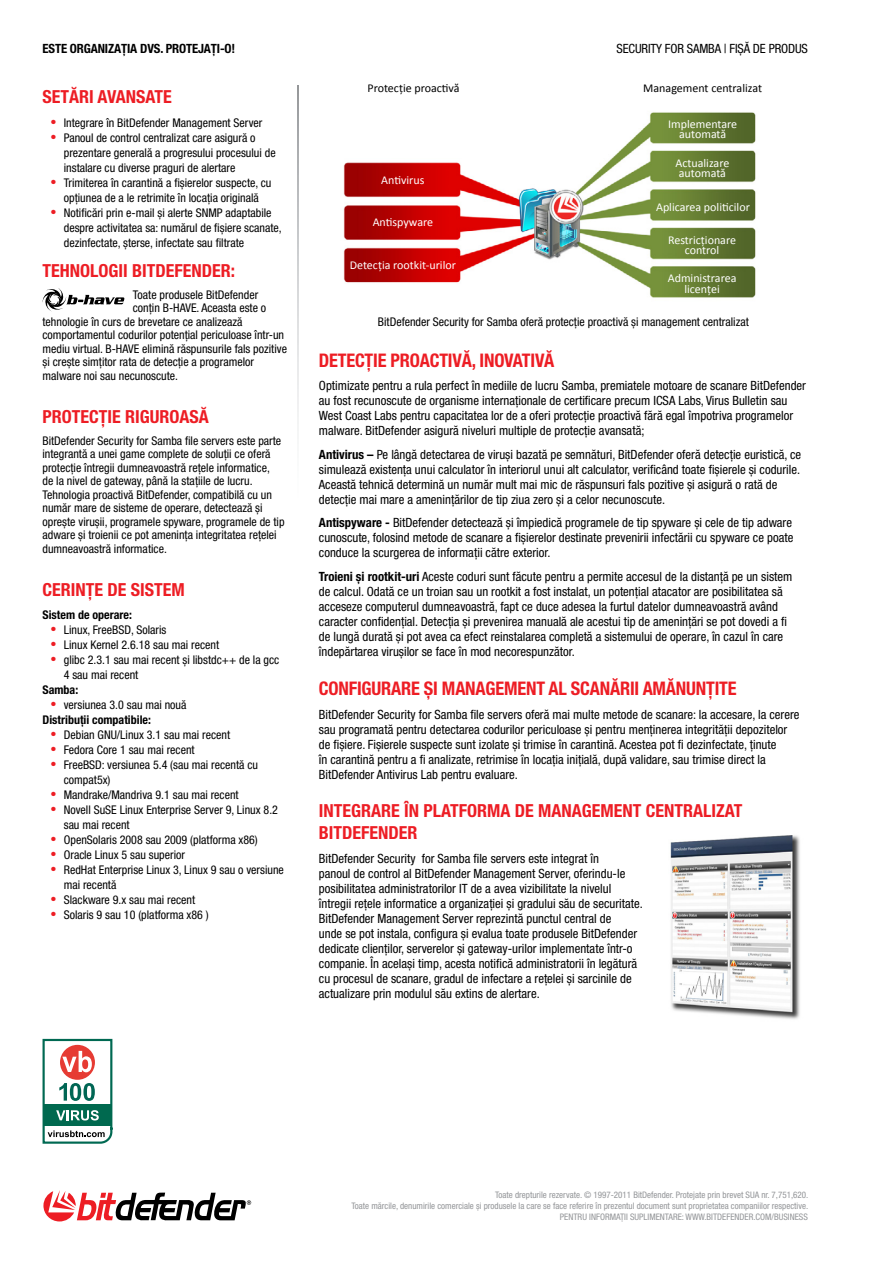
<style>
.page{position:relative;width:893px;height:1263px;background:#fff}
.page>*{position:absolute;margin:0;border:0;box-sizing:border-box;transform-origin:0 0}
.BodyHead{font:18.75px "Bit Defender Sub Title";letter-spacing:-.01em;color:#ed1d24}
.BodyHead-2{font:18px/21.6px "Bit Defender Sub Title";color:#ed1d24}
.BodyText{font:12.75px/15px "Bit Defender Body Text";color:#000}
.Paragraph_Style_1_co{font:12.75px/15px "Bit Defender Body Text";color:#000}
.t1{font:12.75px "Bit Defender Sub Title";letter-spacing:-.01em;color:#000}
.SpecsBullet{font:12px/15px "Bit Defender Body Text";color:#000}
.BodyTextside{font:12px/13.5px "Bit Defender Body Text";color:#000}
.t2{font:12px/10.5px "Calibri";color:#fff;text-align:center}
.BodyTextsideSpecs{font:12px "Bit Defender Sub Title";color:#000}
.t3{font:12px "Calibri";color:#000}
.t4{font:9px "Bit Defender Body Text";color:#939598}
.s1{font-family:"Bit Defender Sub Title"}
</style>
<div class="page">
<svg style="left:43px;top:1190px;width:208px;height:31px"></svg>
<img style="left:343px;top:112px;width:413px;height:186px">
<svg style="left:298px;top:86px;width:1px;height:345px"></svg>
<svg style="left:42px;top:288px;width:82px;height:24px"></svg>
<svg style="left:42px;top:1038px;width:71px;height:106px"></svg>
<img style="left:670px;top:835px;width:130px;height:184px">
<p class="t1" style="left:43px;top:41px;width:194px">ESTE ORGANIZAȚIA DVS. PROTEJAȚI-O!</p>
<p class="BodyText" style="left:616px;top:41px;width:193px">SECURITY FOR SAMBA | FIȘĂ DE PRODUS</p>
<p class="BodyHead-2" style="left:43px;top:86px;width:131px">SETĂRI AVANSATE</p>
<p class="SpecsBullet" style="left:51px;top:115px;width:213px"><sup>●</sup> Integrare în BitDefender Management Server</p>
<p class="SpecsBullet" style="left:64px;top:130px;width:213px;text-indent:-13px"><sup>●</sup> Panoul de control centralizat care asigură o prezentare generală a progresului procesului de instalare cu diverse praguri de alertare</p>
<p class="SpecsBullet" style="left:51px;top:175px;width:222px;text-align:center"><sup>●</sup> Trimiterea în carantină a fișierelor suspecte, cu opțiunea de a le retrimite în locația originală</p>
<p class="SpecsBullet" style="left:64px;top:205px;width:220px;text-indent:-13px"><sup>●</sup> Notificări prin e-mail și alerte SNMP adaptabile despre activitatea sa: numărul de fișiere scanate, dezinfectate, șterse, infectate sau filtrate</p>
<p class="BodyHead-2" style="left:43px;top:260px;width:194px">TEHNOLOGII BITDEFENDER:</p>
<p class="BodyTextside" style="left:133px;top:288px;width:127px">Toate produsele BitDefender</p>
<p class="BodyTextside" style="left:133px;top:301px;width:135px">conțin B-HAVE. Aceasta este o</p>
<p class="BodyTextside" style="left:43px;top:315px;width:202px">tehnologie în curs de brevetare ce analizează</p>
<p class="BodyTextside" style="left:43px;top:328px;width:243px">comportamentul codurilor potențial periculoase într-un</p>
<p class="BodyTextside" style="left:43px;top:342px;width:246px">mediu virtual. B-HAVE elimină răspunsurile fals pozitive</p>
<p class="BodyTextside" style="left:43px;top:355px;width:213px">și crește simțitor rata de detecție a programelor</p>
<p class="BodyTextside" style="left:43px;top:369px;width:137px">malware noi sau necunoscute.</p>
<p class="BodyHead-2" style="left:43px;top:406px;width:168px">PROTECȚIE RIGUROASĂ</p>
<p class="BodyTextside" style="left:43px;top:434px;width:244px">BitDefender Security for Samba file servers este parte integrantă a unei game complete de soluții ce oferă protecție întregii dumneavoastră rețele informatice,<br>de la nivel de gateway, până la stațiile de lucru.<br>Tehnologia proactivă BitDefender, compatibilă cu un număr mare de sisteme de operare, detectează și oprește virușii, programele spyware, programele de tip adware și troienii ce pot amenința integritatea rețelei dumneavoastră informatice.</p>
<p class="BodyHead-2" style="left:43px;top:579px;width:144px">CERINȚE DE SISTEM</p>
<p class="BodyTextsideSpecs" style="left:43px;top:608px;width:91px">Sistem de operare:</p>
<p class="SpecsBullet" style="left:51px;top:622px;width:117px"><sup>●</sup> Linux, FreeBSD, Solaris</p>
<p class="SpecsBullet" style="left:51px;top:637px;width:170px"><sup>●</sup> Linux Kernel 2.6.18 sau mai recent</p>
<p class="SpecsBullet" style="left:64px;top:652px;width:217px;text-indent:-13px"><sup>●</sup> glibc 2.3.1 sau mai recent și libstdc++ de la gcc<br>4 sau mai recent</p>
<p class="BodyTextsideSpecs" style="left:43px;top:683px;width:37px">Samba:</p>
<p class="SpecsBullet" style="left:51px;top:697px;width:137px"><sup>●</sup> versiunea 3.0 sau mai nouă</p>
<p class="BodyTextsideSpecs" style="left:43px;top:713px;width:110px">Distribuții compatibile:</p>
<p class="SpecsBullet" style="left:51px;top:727px;width:181px"><sup>●</sup> Debian GNU/Linux 3.1 sau mai recent</p>
<p class="SpecsBullet" style="left:51px;top:742px;width:145px"><sup>●</sup> Fedora Core 1 sau mai recent</p>
<p class="SpecsBullet" style="left:64px;top:757px;width:196px;text-indent:-13px"><sup>●</sup> FreeBSD: versiunea 5.4 (sau mai recentă cu compat5x)</p>
<p class="SpecsBullet" style="left:51px;top:787px;width:189px"><sup>●</sup> Mandrake/Mandriva 9.1 sau mai recent</p>
<p class="SpecsBullet" style="left:64px;top:802px;width:216px;text-indent:-13px"><sup>●</sup> Novell SuSE Linux Enterprise Server 9, Linux 8.2 sau mai recent</p>
<p class="SpecsBullet" style="left:51px;top:832px;width:208px"><sup>●</sup> OpenSolaris 2008 sau 2009 (platforma x86)</p>
<p class="SpecsBullet" style="left:51px;top:847px;width:135px"><sup>●</sup> Oracle Linux 5 sau superior</p>
<p class="SpecsBullet" style="left:64px;top:862px;width:222px;text-indent:-13px"><sup>●</sup> RedHat Enterprise Linux 3, Linux 9 sau o versiune mai recentă</p>
<p class="SpecsBullet" style="left:51px;top:892px;width:146px"><sup>●</sup> Slackware 9.x sau mai recent</p>
<p class="SpecsBullet" style="left:51px;top:907px;width:159px"><sup>●</sup> Solaris 9 sau 10 (platforma x86 )</p>
<p class="t3" style="left:368px;top:81px;width:94px">Protecție proactivă</p>
<p class="t3" style="left:643px;top:81px;width:120px">Management centralizat</p>
<p class="t2" style="left:381px;top:174px;width:45px">Antivirus</p>
<p class="t2" style="left:373px;top:217px;width:62px">Antispyware</p>
<p class="t2" style="left:350px;top:259px;width:108px">Detecția rootkit-urilor</p>
<p class="t2" style="left:668px;top:119px;width:71px">Implementare automată</p>
<p class="t2" style="left:675px;top:158px;width:55px;text-align:left">Actualizare automată</p>
<p class="t2" style="left:656px;top:201px;width:95px">Aplicarea politicilor</p>
<p class="t2" style="left:668px;top:234px;width:70px">Restricționare control</p>
<p class="t2" style="left:668px;top:273px;width:70px">Administrarea licenței</p>
<p class="BodyTextside" style="left:378px;top:315px;width:373px">BitDefender Security for Samba oferă protecție proactivă și management centralizat</p>
<p class="BodyHead" style="left:319px;top:349px;width:237px">DETECȚIE PROACTIVĂ, INOVATIVĂ</p>
<p class="BodyText" style="left:319px;top:378px;width:489px">Optimizate pentru a rula perfect în mediile de lucru Samba, premiatele motoare de scanare BitDefender au fost recunoscute de organisme internaționale de certificare precum ICSA Labs, Virus Bulletin sau West Coast Labs pentru capacitatea lor de a oferi protecție proactivă fără egal împotriva programelor malware. BitDefender asigură niveluri multiple de protecție avansată;</p>
<p class="Paragraph_Style_1_co" style="left:319px;top:447px;width:484px"><span class="s1">Antivirus –</span> Pe lângă detectarea de viruși bazată pe semnături, BitDefender oferă detecție euristică, ce simulează existența unui calculator în interiorul unui alt calculator, verificând toate fișierele și codurile.<br>Această tehnică determină un număr mult mai mic de răspunsuri fals pozitive și asigură o rată de detecție mai mare a amenințărilor de tip ziua zero și a celor necunoscute.</p>
<p class="Paragraph_Style_1_co" style="left:319px;top:515px;width:476px;text-align:justify"><span class="s1">Antispyware -</span> BitDefender detectează și împiedică programele de tip spyware și cele de tip adware cunoscute, folosind metode de scanare a fișierelor destinate prevenirii infectării cu spyware ce poate conduce la scurgerea de informații către exterior.</p>
<p class="Paragraph_Style_1_co" style="left:319px;top:569px;width:475px"><span class="s1">Troieni și rootkit-uri</span> Aceste coduri sunt făcute pentru a permite accesul de la distanță pe un sistem de calcul. Odată ce un troian sau un rootkit a fost instalat, un potențial atacator are posibilitatea să acceseze computerul dumneavoastră, fapt ce duce adesea la furtul datelor dumneavoastră având caracter confidențial. Detecția și prevenirea manuală ale acestui tip de amenințări se pot dovedi a fi de lungă durată și pot avea ca efect reinstalarea completă a sistemului de operare, în cazul în care îndepărtarea virușilor se face în mod necorespunzător.</p>
<p class="BodyHead" style="left:319px;top:678px;width:419px">CONFIGURARE ȘI MANAGEMENT AL SCANĂRII AMĂNUNȚITE</p>
<p class="BodyText" style="left:319px;top:707px;width:482px">BitDefender Security for Samba file servers oferă mai multe metode de scanare: la accesare, la cerere sau programată pentru detectarea codurilor periculoase și pentru menținerea integrității depozitelor de fișiere. Fișierele suspecte sunt izolate și trimise în carantină. Acestea pot fi dezinfectate, ținute<br>în carantină pentru a fi analizate, retrimise în locația inițială, după validare, sau trimise direct la BitDefender Antivirus Lab pentru evaluare.</p>
<p class="BodyHead-2" style="left:319px;top:800px;width:425px">INTEGRARE ÎN PLATFORMA DE MANAGEMENT CENTRALIZAT<br>BITDEFENDER</p>
<p class="BodyText" style="left:319px;top:850px;width:325px">BitDefender Security for Samba file servers este integrat în<br>panoul de control al BitDefender Management Server, oferindu-le posibilitatea administratorilor IT de a avea vizibilitate la nivelul întregii rețele informatice a organizației și gradului său de securitate.<br>BitDefender Management Server reprezintă punctul central de<br>unde se pot instala, configura și evalua toate produsele BitDefender dedicate clienților, serverelor și gateway-urilor implementate într-o companie. În același timp, acesta notifică administratorii în legătură cu procesul de scanare, gradul de infectare a rețelei și sarcinile de actualizare prin modulul său extins de alertare.</p>
<p class="t4" style="left:495px;top:1189px;width:315px">Toate drepturile rezervate. © 1997-2011 BitDefender. Protejate prin brevet SUA nr. 7,751,620.</p>
<p class="t4" style="left:351px;top:1200px;width:458px">Toate mărcile, denumirile comerciale și produsele la care se face referire în prezentul document sunt proprietatea companiilor respective.</p>
<p class="t4" style="left:560px;top:1211px;width:250px">PENTRU INFORMAȚII SUPLIMENTARE: WWW.BITDEFENDER.COM/BUSINESS</p>
</div>
